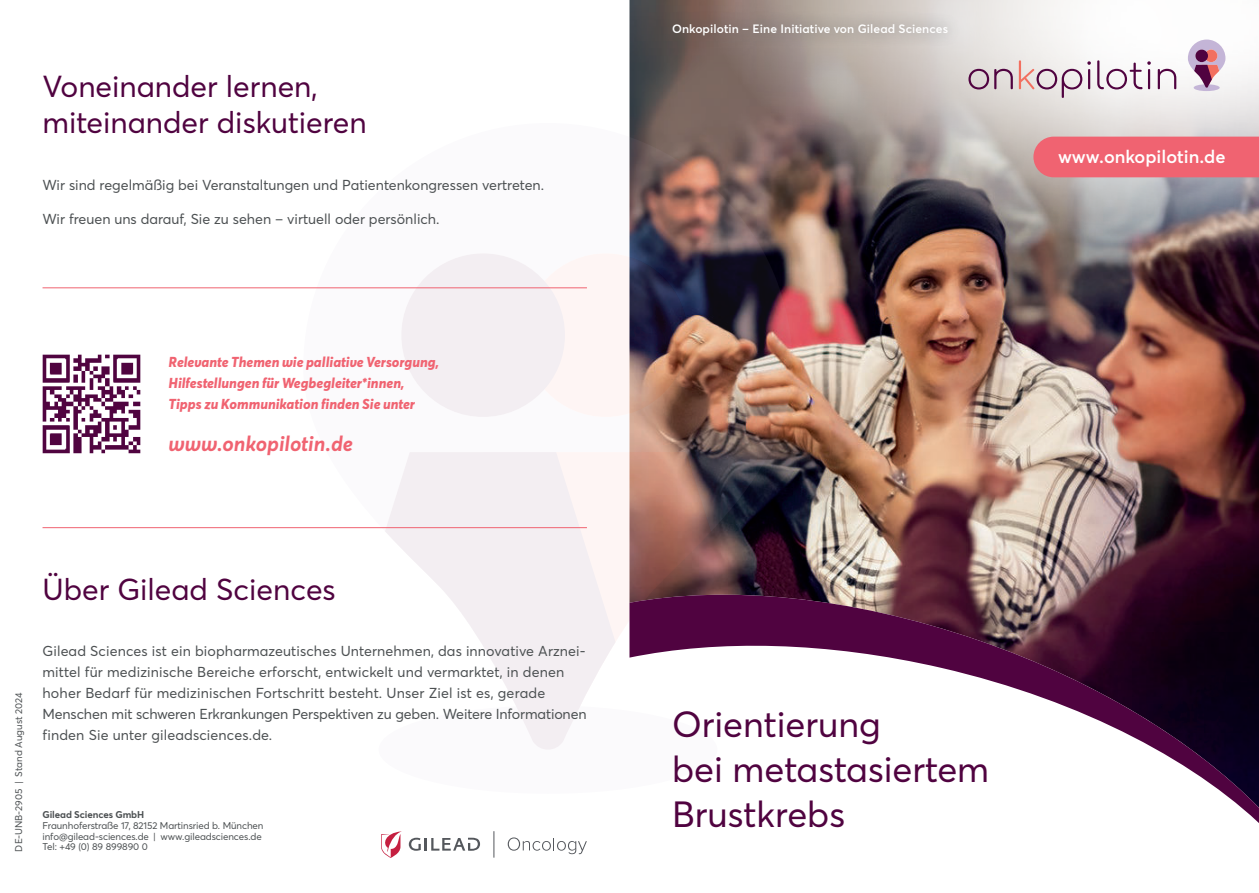
<style>
.page{position:relative;width:1259px;height:893px;background:#fff}
.page>*{position:absolute;margin:0;border:0;box-sizing:border-box;transform-origin:0 0}
.t1{font:36px/45px "Averta Std PE";color:#500340}
.t2{font:30px/36px "Averta Std PE";color:#500340}
.t3{font:italic 700 21px "Averta Std PE";color:#f06371}
.t4{font:600 18px "Averta Std PE";color:#fff}
.t5{font:14.25px/21px "Averta Std PE";letter-spacing:.01em;color:#4d5153}
.t6{font:italic 800 14.25px/21px "Averta Std PE";color:#f06371}
.t7{font:600 12px "Averta Std PE";letter-spacing:.005em;color:#fff}
.t8{font:9.75px/10.8px "Averta Std PE";letter-spacing:-.01em;color:#4d5153}
.t9{font:700 9.75px "Averta Std PE";letter-spacing:-.01em;color:#4d5153}
</style>
<div class="page">
<img style="left:629px;top:0;width:630px;height:585px">
<img style="left:694px;top:0;width:565px;height:270px">
<img style="left:303px;top:123px;width:489px;height:409px">
<div style="left:378px;top:705px;width:339px;height:89px;background:#fbfafc;border-radius:50%"></div>
<svg style="left:524px;top:253px;width:163px;height:164px;fill:#fef5f4"></svg>
<svg style="left:615px;top:452px;width:96px;height:190px"></svg>
<div style="left:401px;top:253px;width:164px;height:164px;background:#f3eef2;border-radius:50%"></div>
<svg style="left:385px;top:452px;width:230px;height:297px;fill:#f3eef2"></svg>
<img style="left:42px;top:354px;width:99px;height:100px">
<hr style="left:43px;top:287px;width:544px;height:1px;background:#f06371">
<hr style="left:43px;top:527px;width:544px;height:1px;background:#f06371">
<svg style="left:629px;top:585px;width:630px;height:238px"></svg>
<div style="left:658px;top:9px;width:304px;height:40px;background:#4d5153;opacity:.75"></div>
<div style="left:1033px;top:137px;width:226px;height:40px;background:#f06371"></div>
<svg style="left:508px;top:837px;width:79px;height:17px"></svg>
<svg style="left:409px;top:838px;width:71px;height:13px"></svg>
<svg style="left:381px;top:831px;width:20px;height:27px"></svg>
<svg style="left:494px;top:831px;width:1px;height:27px"></svg>
<div style="left:1193px;top:84px;width:26px;height:7px;background:#c4b5d7;border-radius:50%"></div>
<svg style="left:968px;top:60px;width:208px;height:38px"></svg>
<svg style="left:1187px;top:40px;width:38px;height:48px"></svg>
<h2 class="t2" style="left:43px;top:69px;width:326px">Voneinander lernen, miteinander diskutieren</h2>
<p class="t5" style="left:43px;top:175px;width:503px">Wir sind regelmäßig bei Veranstaltungen und Patientenkongressen vertreten.</p>
<p class="t5" style="left:43px;top:209px;width:398px">Wir freuen uns darauf, Sie zu sehen – virtuell oder persönlich.</p>
<p class="t6" style="left:169px;top:352px;width:272px">Relevante Themen wie palliative Versorgung,<br>Hilfestellungen für Wegbegleiter*innen,<br>Tipps zu Kommunikation finden Sie unter</p>
<h3 class="t3" style="left:168px;top:436px;width:186px">www.onkopilotin.de</h3>
<p class="t8" style="left:13px;top:851px;width:160px;rotate:-90deg">DE-UNB-2905 | Stand August 2024</p>
<h2 class="t2" style="left:43px;top:571px;width:295px">Über Gilead Sciences</h2>
<p class="t5" style="left:43px;top:640px;width:545px">Gilead Sciences ist ein biopharmazeutisches Unternehmen, das innovative Arznei&shy;mittel für medizinische Bereiche erforscht, entwickelt und vermarktet, in denen hoher Bedarf für medizinischen Fortschritt besteht. Unser Ziel ist es, gerade Menschen mit schweren Erkrankungen Perspektiven zu geben. Weitere Informationen finden Sie unter gileadsciences.de.</p>
<p class="t9" style="left:43px;top:811px;width:103px">Gilead Sciences GmbH</p>
<p class="t8" style="left:43px;top:820px;width:222px">Fraunhoferstraße 17, 82152 Martinsried b. München info@gilead-sciences.de | www.gileadsciences.de</p>
<p class="t8" style="left:43px;top:842px;width:107px">Tel: +49 (0) 89 899890 0</p>
<p class="t7" style="left:672px;top:24px;width:277px">Onkopilotin – Eine Initiative von Gilead Sciences</p>
<p class="t4" style="left:1058px;top:150px;width:169px">www.onkopilotin.de</p>
<h1 class="t1" style="left:672px;top:702px;width:318px">Orientierung<br>bei metastasiertem<br>Brustkrebs</h1>
</div>
